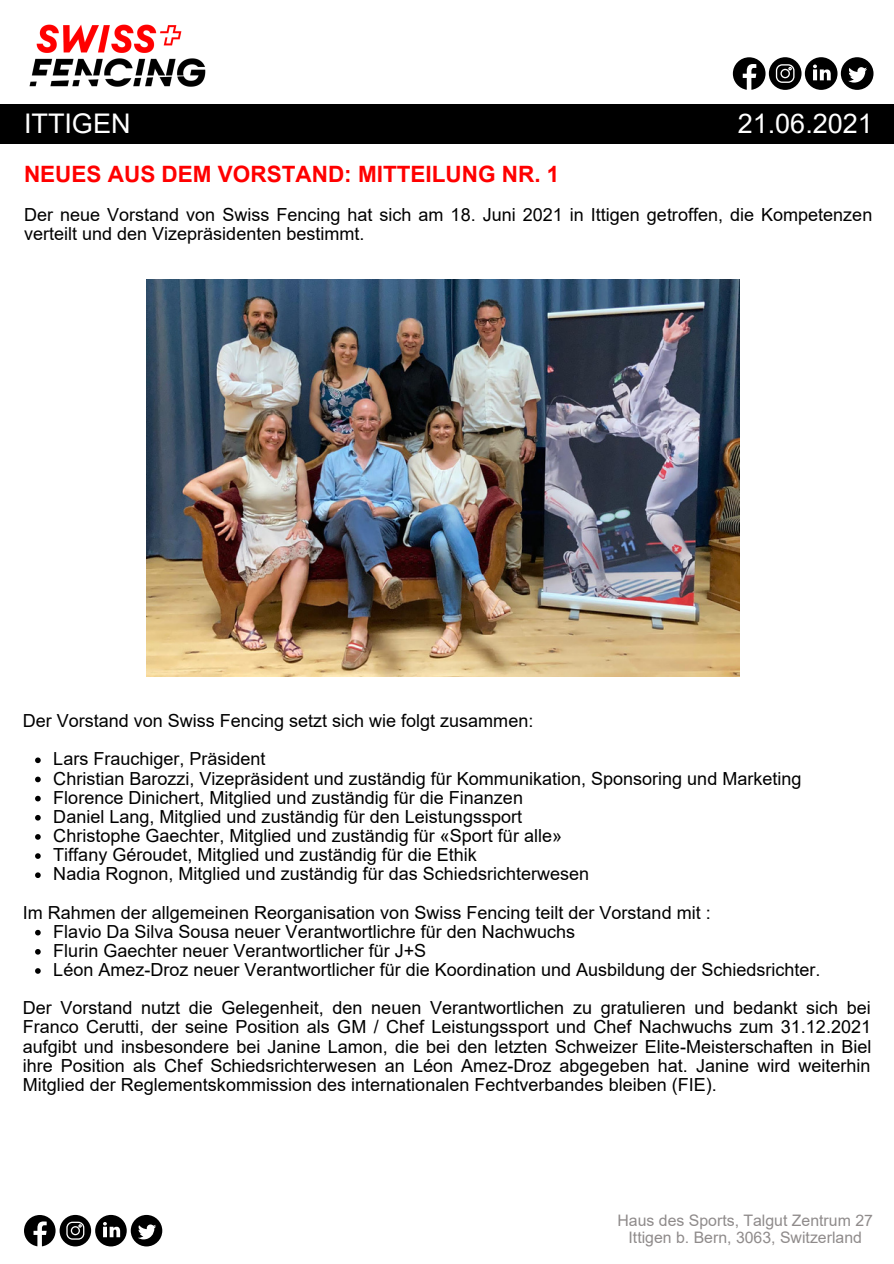
<style>
.page{position:relative;width:894px;height:1264px;background:#fff}
.page>*{position:absolute;margin:0;border:0;box-sizing:border-box;transform-origin:0 0}
.t1{font:27px "Arial";color:#fff}
.t2{font:700 22.5px "Arial";color:#f00}
.t3{font:18px/19.2px "Arial";color:#000;text-align:justify}
.t4{font:15.9px "Arial";color:#8f8b8b}
</style>
<div class="page">
<img style="left:29px;top:24px;width:177px;height:63px">
<svg style="left:732px;top:57px;width:105px;height:33px"></svg>
<div style="left:840px;top:57px;width:33px;height:33px;background:#000;border-radius:50%"></div>
<svg style="left:848px;top:67px;width:18px;height:16px"></svg>
<div style="left:0;top:104px;width:893px;height:40px;background:#000"></div>
<svg style="left:24px;top:1214px;width:103px;height:32px"></svg>
<div style="left:131px;top:1214px;width:31px;height:32px;background:#000;border-radius:50%"></div>
<svg style="left:138px;top:1224px;width:18px;height:15px"></svg>
<img style="left:147px;top:279px;width:592px;height:397px">
<svg style="left:35px;top:757px;width:6px;height:6px"></svg>
<svg style="left:35px;top:776px;width:6px;height:6px"></svg>
<svg style="left:35px;top:795px;width:6px;height:6px"></svg>
<svg style="left:35px;top:815px;width:6px;height:5px"></svg>
<svg style="left:35px;top:834px;width:6px;height:5px"></svg>
<svg style="left:35px;top:853px;width:6px;height:5px"></svg>
<svg style="left:35px;top:872px;width:6px;height:6px"></svg>
<svg style="left:35px;top:929px;width:6px;height:6px"></svg>
<svg style="left:35px;top:949px;width:6px;height:5px"></svg>
<svg style="left:35px;top:968px;width:6px;height:5px"></svg>
<p class="t1" style="left:24px;top:109px;width:108px">ITTIGEN</p>
<p class="t1" style="left:737px;top:109px;width:137px">21.06.2021</p>
<p class="t2" style="left:24px;top:162px;width:536px">NEUES AUS DEM VORSTAND: MITTEILUNG NR. 1</p>
<p class="t3" style="left:24px;top:205px;width:849px">Der neue Vorstand von Swiss Fencing hat sich am 18. Juni 2021 in Ittigen getroffen, die Kompetenzen verteilt und den Vizepräsidenten bestimmt.</p>
<p class="t3" style="left:23px;top:711px;width:512px">Der Vorstand von Swiss Fencing setzt sich wie folgt zusammen:</p>
<p class="t3" style="left:53px;top:749px;width:214px">Lars Frauchiger, Präsident</p>
<p class="t3" style="left:53px;top:768px;width:749px">Christian Barozzi, Vizepräsident und zuständig für Kommunikation, Sponsoring und Marketing</p>
<p class="t3" style="left:53px;top:787px;width:471px">Florence Dinichert, Mitglied und zuständig für die Finanzen</p>
<p class="t3" style="left:53px;top:807px;width:470px">Daniel Lang, Mitglied und zuständig für den Leistungssport</p>
<p class="t3" style="left:53px;top:826px;width:510px">Christophe Gaechter, Mitglied und zuständig für «Sport für alle»</p>
<p class="t3" style="left:53px;top:845px;width:425px">Tiffany Géroudet, Mitglied und zuständig für die Ethik</p>
<p class="t3" style="left:53px;top:864px;width:537px">Nadia Rognon, Mitglied und zuständig für das Schiedsrichterwesen</p>
<p class="t3" style="left:23px;top:902px;width:689px">Im Rahmen der allgemeinen Reorganisation von Swiss Fencing teilt der Vorstand mit :</p>
<p class="t3" style="left:53px;top:921px;width:523px">Flavio Da Silva Sousa neuer Verantwortlichre für den Nachwuchs</p>
<p class="t3" style="left:53px;top:941px;width:374px">Flurin Gaechter neuer Verantwortlicher für J+S</p>
<p class="t3" style="left:53px;top:960px;width:768px">Léon Amez-Droz neuer Verantwortlicher für die Koordination und Ausbildung der Schiedsrichter.</p>
<p class="t3" style="left:23px;top:998px;width:850px">Der Vorstand nutzt die Gelegenheit, den neuen Verantwortlichen zu gratulieren und bedankt sich bei Franco Cerutti, der seine Position als GM / Chef Leistungssport und Chef Nachwuchs zum 31.12.2021 aufgibt und insbesondere bei Janine Lamon, die bei den letzten Schweizer Elite-Meisterschaften in Biel ihre Position als Chef Schiedsrichterwesen an Léon Amez-Droz abgegeben hat. Janine wird weiterhin Mitglied der Reglementskommission des internationalen Fechtverbandes bleiben (FIE).</p>
<p class="t4" style="left:617px;top:1211px;width:257px">Haus des Sports, Talgut Zentrum 27</p>
<p class="t4" style="left:628px;top:1228px;width:235px">Ittigen b. Bern, 3063, Switzerland</p>
</div>
